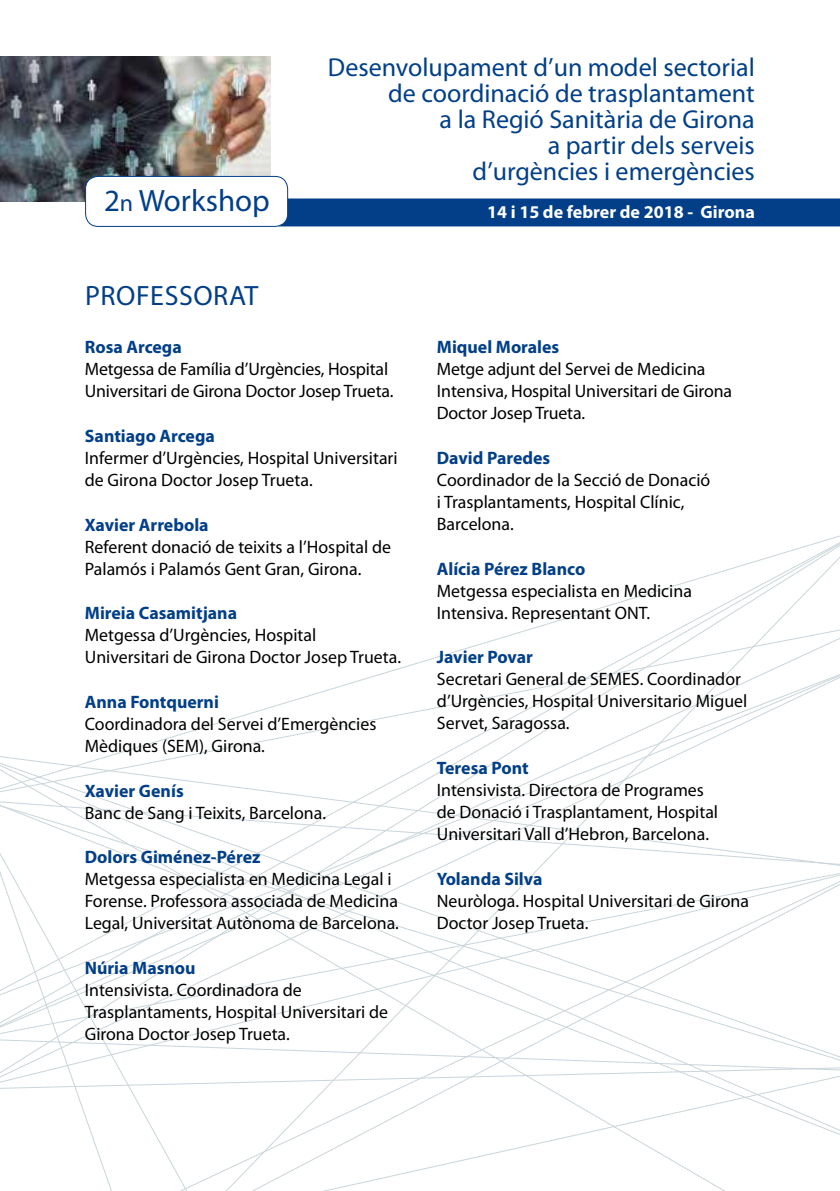
<style>
.page{position:relative;width:840px;height:1191px;background:#fff}
.page>*{position:absolute;margin:0;border:0;box-sizing:border-box;transform-origin:0 0}
.t1{font:31px "Myriad Pro";color:#023f88}
.t2{font:28px "Myriad Pro";color:#023f88}
.t3{font:26px/26px "Myriad Pro";color:#023f88;text-align:right}
.t4{font:18px/22px "Myriad Pro";color:#000}
.t5{font:700 18px "Myriad Pro";color:#023f88}
.t6{font:700 18px "Myriad Pro";color:#fff}
.s1{font-size:24px}
</style>
<div class="page">
<svg style="left:76px;top:1091px;width:697px;height:100px"></svg>
<svg style="left:420px;top:536px;width:419px;height:126px"></svg>
<svg style="left:0;top:662px;width:839px;height:429px"></svg>
<img style="left:0;top:57px;width:271px;height:144px">
<div style="left:280px;top:198px;width:559px;height:28px;background:#023f88"></div>
<div style="left:85px;top:176px;width:202px;height:50px;background:#fff;border-radius:13px"></div>
<div style="left:85px;top:176px;width:203px;height:51px;border:1px solid #023f88;border-radius:13px"></div>
<h1 class="t1" style="left:104px;top:184px;width:167px">2<span class="s1">n</span> Workshop</h1>
<h2 class="t2" style="left:85px;top:280px;width:33px">Professorat</h2>
<h3 class="t3" style="left:328px;top:55px;width:428px">Desenvolupament d’un model sectorial de coordinació de trasplantament<br>a la Regió Sanitària de Girona<br>a partir dels serveis<br>d’urgències i emergències</h3>
<p class="t6" style="left:487px;top:202px;width:269px">14 i 15 de febrer de 2018 - Girona</p>
<p class="t5" style="left:85px;top:337px;width:98px">Rosa Arcega</p>
<p class="t4" style="left:85px;top:358px;width:310px">Metgessa de Família d’Urgències, Hospital<br>Universitari de Girona Doctor Josep Trueta.</p>
<p class="t5" style="left:85px;top:426px;width:131px">Santiago Arcega</p>
<p class="t4" style="left:85px;top:447px;width:314px">Infermer d’Urgències, Hospital Universitari de Girona Doctor Josep Trueta.</p>
<p class="t5" style="left:85px;top:514px;width:125px">Xavier Arrebola</p>
<p class="t4" style="left:85px;top:536px;width:307px">Referent donació de teixits a l’Hospital de<br>Palamós i Palamós Gent Gran, Girona.</p>
<p class="t5" style="left:85px;top:603px;width:154px">Mireia Casamitjana</p>
<p class="t4" style="left:85px;top:624px;width:317px">Metgessa d’Urgències, Hospital<br>Universitari de Girona Doctor Josep Trueta.</p>
<p class="t5" style="left:85px;top:692px;width:135px">Anna Fontquerni</p>
<p class="t4" style="left:85px;top:713px;width:293px">Coordinadora del Servei d’Emergències<br>Mèdiques (SEM), Girona.</p>
<p class="t5" style="left:85px;top:780px;width:100px">Xavier Genís</p>
<p class="t4" style="left:85px;top:802px;width:243px">Banc de Sang i Teixits, Barcelona.</p>
<p class="t5" style="left:85px;top:847px;width:177px">Dolors Giménez-Pérez</p>
<p class="t4" style="left:85px;top:868px;width:315px">Metgessa especialista en Medicina Legal i<br>Forense. Professora associada de Medicina<br>Legal, Universitat Autònoma de Barcelona.</p>
<p class="t5" style="left:85px;top:958px;width:112px">Núria Masnou</p>
<p class="t4" style="left:85px;top:979px;width:305px">Intensivista. Coordinadora de<br>Trasplantaments, Hospital Universitari de<br>Girona Doctor Josep Trueta.</p>
<p class="t5" style="left:436px;top:337px;width:124px">Miquel Morales</p>
<p class="t4" style="left:436px;top:358px;width:296px">Metge adjunt del Servei de Medicina<br>Intensiva, Hospital Universitari de Girona<br>Doctor Josep Trueta.</p>
<p class="t5" style="left:436px;top:448px;width:115px">David Paredes</p>
<p class="t4" style="left:436px;top:469px;width:275px">Coordinador de la Secció de Donació i Trasplantaments, Hospital Clínic,<br>Barcelona.</p>
<p class="t5" style="left:436px;top:558px;width:150px">Alícia Pérez Blanco</p>
<p class="t4" style="left:436px;top:580px;width:256px">Metgessa especialista en Medicina<br>Intensiva. Representant ONT.</p>
<p class="t5" style="left:436px;top:647px;width:98px">Javier Povar</p>
<p class="t4" style="left:436px;top:668px;width:312px">Secretari General de SEMES. Coordinador d’Urgències, Hospital Universitario Miguel<br>Servet, Saragossa.</p>
<p class="t5" style="left:436px;top:758px;width:93px">Teresa Pont</p>
<p class="t4" style="left:436px;top:779px;width:283px">Intensivista. Directora de Programes de Donació i Trasplantament, Hospital<br>Universitari Vall d’Hebron, Barcelona.</p>
<p class="t5" style="left:436px;top:868px;width:107px">Yolanda Silva</p>
<p class="t4" style="left:436px;top:890px;width:313px">Neuròloga. Hospital Universitari de Girona<br>Doctor Josep Trueta.</p>
</div>
